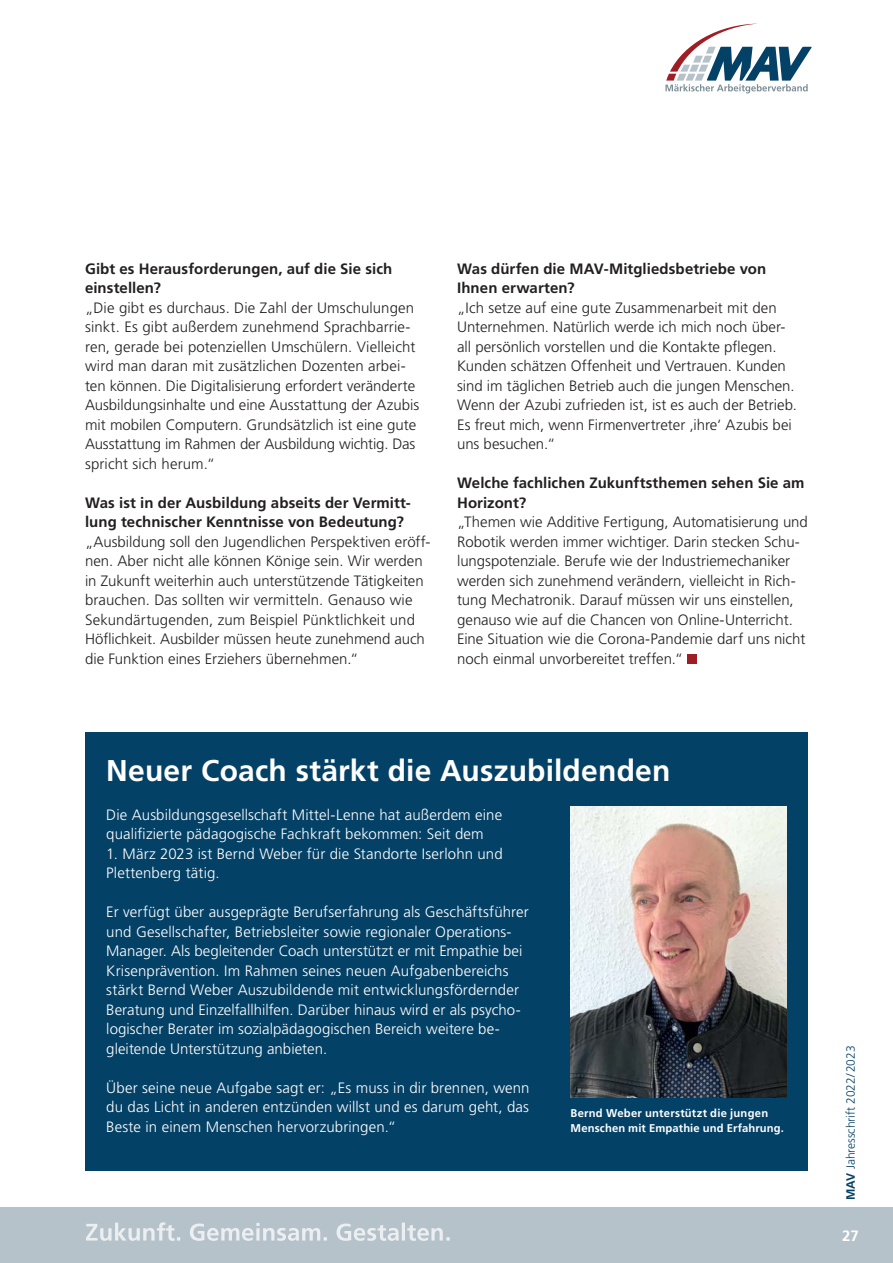
<style>
.page{position:relative;width:893px;height:1263px;background:#fff}
.page>*{position:absolute;margin:0;border:0;box-sizing:border-box;transform-origin:0 0}
.t1{font:700 30px "Frutiger LT Std";letter-spacing:.01em;color:#fff}
.t2{font:300 15px/19.5px "Frutiger LT Std";color:#231f20}
.t3{font:300 15px/19.5px "Frutiger LT Std";letter-spacing:.01em;color:#fff}
.t4{font:700 15px/19.5px "Frutiger LT Std";letter-spacing:.005em;color:#231f20}
.t5{font:700 15px "Frutiger LT Std";color:#fff}
.t6{font:300 12px "Frutiger LT Std";color:#044166}
.t7{font:700 11.25px/15px "Frutiger LT Std";letter-spacing:.015em;color:#fff}
.s1{font-weight:700}
</style>
<div class="page">
<svg style="left:665px;top:24px;width:147px;height:69px"></svg>
<div style="left:85px;top:732px;width:723px;height:439px;background:#044166"></div>
<img style="left:570px;top:807px;width:217px;height:291px">
<div style="left:687px;top:654px;width:10px;height:10px;background:#9f1d25"></div>
<div style="left:0;top:1208px;width:893px;height:55px;background:#b6c2c9"></div>
<svg style="left:310px;top:1222px;width:140px;height:19px"></svg>
<svg style="left:86px;top:1222px;width:224px;height:19px"></svg>
<p class="t4" style="left:85px;top:260px;width:309px">Gibt es Herausforderungen, auf die Sie sich einstellen?</p>
<p class="t2" style="left:85px;top:299px;width:336px">„Die gibt es durchaus. Die Zahl der Umschulungen sinkt. Es gibt außerdem zunehmend Sprachbarrie&shy;ren, gerade bei potenziellen Umschülern. Vielleicht wird man daran mit zusätzlichen Dozenten arbei&shy;ten können. Die Digitalisierung erfordert veränderte Ausbildungsinhalte und eine Ausstattung der Azubis mit mobilen Computern. Grundsätzlich ist eine gute Ausstattung im Rahmen der Ausbildung wichtig. Das spricht sich herum.“</p>
<p class="t4" style="left:85px;top:494px;width:327px">Was ist in der Ausbildung abseits der Vermitt&shy;lung technischer Kenntnisse von Bedeutung?</p>
<p class="t2" style="left:85px;top:533px;width:347px">„Ausbildung soll den Jugendlichen Perspektiven eröff&shy;nen. Aber nicht alle können Könige sein. Wir werden in Zukunft weiterhin auch unterstützende Tätigkeiten brauchen. Das sollten wir vermitteln. Genauso wie Sekundärtugenden, zum Beispiel Pünktlichkeit und Höflichkeit. Ausbilder müssen heute zunehmend auch die Funktion eines Erziehers übernehmen.“</p>
<p class="t4" style="left:457px;top:260px;width:311px">Was dürfen die MAV-Mitgliedsbetriebe von<br>Ihnen erwarten?</p>
<p class="t2" style="left:457px;top:299px;width:341px">„Ich setze auf eine gute Zusammenarbeit mit den Unternehmen. Natürlich werde ich mich noch über&shy;all persönlich vorstellen und die Kontakte pflegen.<br>Kunden schätzen Offenheit und Vertrauen. Kunden sind im täglichen Betrieb auch die jungen Menschen.<br>Wenn der Azubi zufrieden ist, ist es auch der Betrieb.<br>Es freut mich, wenn Firmenvertreter ‚ihre‘ Azubis bei uns besuchen.“</p>
<p class="t4" style="left:457px;top:474px;width:349px">Welche fachlichen Zukunftsthemen sehen Sie am<br>Horizont?</p>
<p class="t2" style="left:457px;top:513px;width:352px">„Themen wie Additive Fertigung, Automatisierung und Robotik werden immer wichtiger. Darin stecken Schu&shy;lungspotenziale. Berufe wie der Industriemechaniker werden sich zunehmend verändern, vielleicht in Rich&shy;tung Mechatronik. Darauf müssen wir uns einstellen, genauso wie auf die Chancen von Online-Unterricht.<br>Eine Situation wie die Corona-Pandemie darf uns nicht noch einmal unvorbereitet treffen.“</p>
<h1 class="t1" style="left:106px;top:756px;width:566px">Neuer Coach stärkt die Auszubildenden</h1>
<p class="t3" style="left:106px;top:806px;width:397px">Die Ausbildungsgesellschaft Mittel-Lenne hat außerdem eine qualifizierte pädagogische Fachkraft bekommen: Seit dem</p>
<p class="t3" style="left:106px;top:845px;width:398px">1. März 2023 ist Bernd Weber für die Standorte Iserlohn und<br>Plettenberg tätig.</p>
<p class="t3" style="left:106px;top:903px;width:424px">Er verfügt über ausgeprägte Berufserfahrung als Geschäftsführer und Gesellschafter, Betriebsleiter sowie regionaler Operations-Manager. Als begleitender Coach unterstützt er mit Empathie bei Krisenprävention. Im Rahmen seines neuen Aufgabenbereichs stärkt Bernd Weber Auszubildende mit entwicklungsfördernder Beratung und Einzelfallhilfen. Darüber hinaus wird er als psycho&shy;logischer Berater im sozialpädagogischen Bereich weitere be&shy;gleitende Unterstützung anbieten.</p>
<p class="t3" style="left:106px;top:1079px;width:425px;text-align:justify">Über seine neue Aufgabe sagt er: „Es muss in dir brennen, wenn du das Licht in anderen entzünden willst und es darum geht, das Beste in einem Menschen hervorzubringen.“</p>
<p class="t7" style="left:570px;top:1106px;width:215px">Bernd Weber unterstützt die jungen<br>Menschen mit Empathie und Erfahrung.</p>
<p class="t6" style="left:845px;top:1200px;width:156px;rotate:-90deg"><span class="s1">MAV</span> Jahresschrift 2022/2023</p>
<p class="t5" style="left:842px;top:1228px;width:18px">27</p>
</div>
